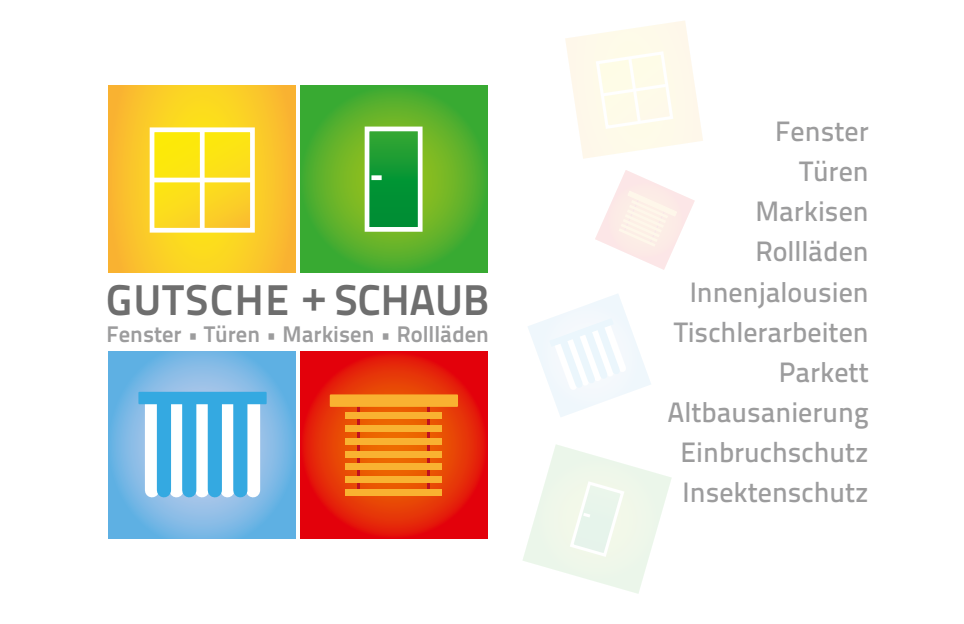
<style>
.page{position:relative;width:964px;height:624px;background:#fff}
.page>*{position:absolute;margin:0;border:0;box-sizing:border-box;transform-origin:0 0}
.t1{font:700 42.8px "Titillium Text 22 L";letter-spacing:.04em;color:#6e6e6e}
.t2{font:500 28px "Titillium Text 22 L";color:#9c9c9d}
.t3{font:700 22.4px "Titillium Text 22 L";color:#9c9c9d}
</style>
<div class="page">
<svg style="left:565px;top:21px;width:138px;height:138px"></svg>
<svg style="left:528px;top:294px;width:123px;height:123px"></svg>
<svg style="left:595px;top:170px;width:100px;height:100px"></svg>
<svg style="left:523px;top:444px;width:149px;height:150px"></svg>
<svg style="left:108px;top:85px;width:187px;height:188px;background:#fac729"></svg>
<svg style="left:300px;top:85px;width:187px;height:188px;background:#54af2d"></svg>
<svg style="left:300px;top:351px;width:187px;height:187px;background:#e52808"></svg>
<svg style="left:108px;top:351px;width:187px;height:187px;background:#78b8e5"></svg>
<hr style="left:357px;top:403px;width:3px;height:89px;background:#be111f">
<hr style="left:427px;top:403px;width:3px;height:89px;background:#be111f">
<div style="left:345px;top:413px;width:97px;height:6px;background:#f9b231"></div>
<div style="left:345px;top:425px;width:97px;height:7px;background:#f9b231"></div>
<div style="left:345px;top:438px;width:97px;height:6px;background:#f9b231"></div>
<div style="left:345px;top:451px;width:97px;height:6px;background:#f9b231"></div>
<div style="left:345px;top:463px;width:97px;height:7px;background:#f9b231"></div>
<div style="left:345px;top:476px;width:97px;height:7px;background:#f9b231"></div>
<div style="left:345px;top:489px;width:97px;height:6px;background:#f9b231"></div>
<div style="left:169px;top:404px;width:15px;height:86px;background:#fff"></div>
<svg style="left:196px;top:404px;width:12px;height:86px"></svg>
<div style="left:220px;top:404px;width:15px;height:86px;background:#fff"></div>
<div style="left:246px;top:404px;width:14px;height:86px;background:#fff"></div>
<div style="left:145px;top:404px;width:14px;height:86px;background:#fff"></div>
<div style="left:157px;top:404px;width:14px;height:86px;background:#34a9e1"></div>
<div style="left:182px;top:404px;width:14px;height:86px;background:#34a9e1"></div>
<div style="left:208px;top:404px;width:14px;height:86px;background:#34a9e1"></div>
<div style="left:233px;top:404px;width:14px;height:86px;background:#34a9e1"></div>
<div style="left:139px;top:392px;width:127px;height:11px;background:#34a9e1"></div>
<div style="left:138px;top:392px;width:129px;height:12px;border:2px solid #34a9e1"></div>
<div style="left:331px;top:395px;width:126px;height:11px;background:#f9b231"></div>
<div style="left:330px;top:394px;width:128px;height:13px;border:2px solid #f9b231"></div>
<div style="left:367px;top:129px;width:53px;height:100px;background:linear-gradient(to bottom,#2da633,#008934)"></div>
<div style="left:365px;top:126px;width:57px;height:106px;border:5px solid #fff"></div>
<div style="left:371px;top:175px;width:11px;height:5px;background:#fff"></div>
<svg style="left:156px;top:133px;width:93px;height:93px;background:#fbdd1b"></svg>
<div style="left:150px;top:127px;width:105px;height:105px;border:5px solid #fff"></div>
<hr style="left:152px;top:178px;width:100px;height:4px;background:#fff">
<div style="left:200px;top:130px;width:5px;height:100px;background:#fff"></div>
<p class="t1" style="left:106px;top:266px;width:384px">GUTSCHE + SCHAUB</p>
<p class="t3" style="left:107px;top:316px;width:384px">Fenster • Türen • Markisen • Rollläden</p>
<p class="t2" style="left:775px;top:110px;width:95px">Fenster</p>
<p class="t2" style="left:799px;top:150px;width:71px">Türen</p>
<p class="t2" style="left:755px;top:190px;width:115px">Markisen</p>
<p class="t2" style="left:755px;top:230px;width:115px">Rollläden</p>
<p class="t2" style="left:690px;top:270px;width:180px">Innenjalousien</p>
<p class="t2" style="left:674px;top:310px;width:196px">Tischlerarbeiten</p>
<p class="t2" style="left:779px;top:350px;width:91px">Parkett</p>
<p class="t2" style="left:667px;top:390px;width:203px">Altbausanierung</p>
<p class="t2" style="left:680px;top:430px;width:190px">Einbruchschutz</p>
<p class="t2" style="left:683px;top:470px;width:188px">Insektenschutz</p>
</div>
